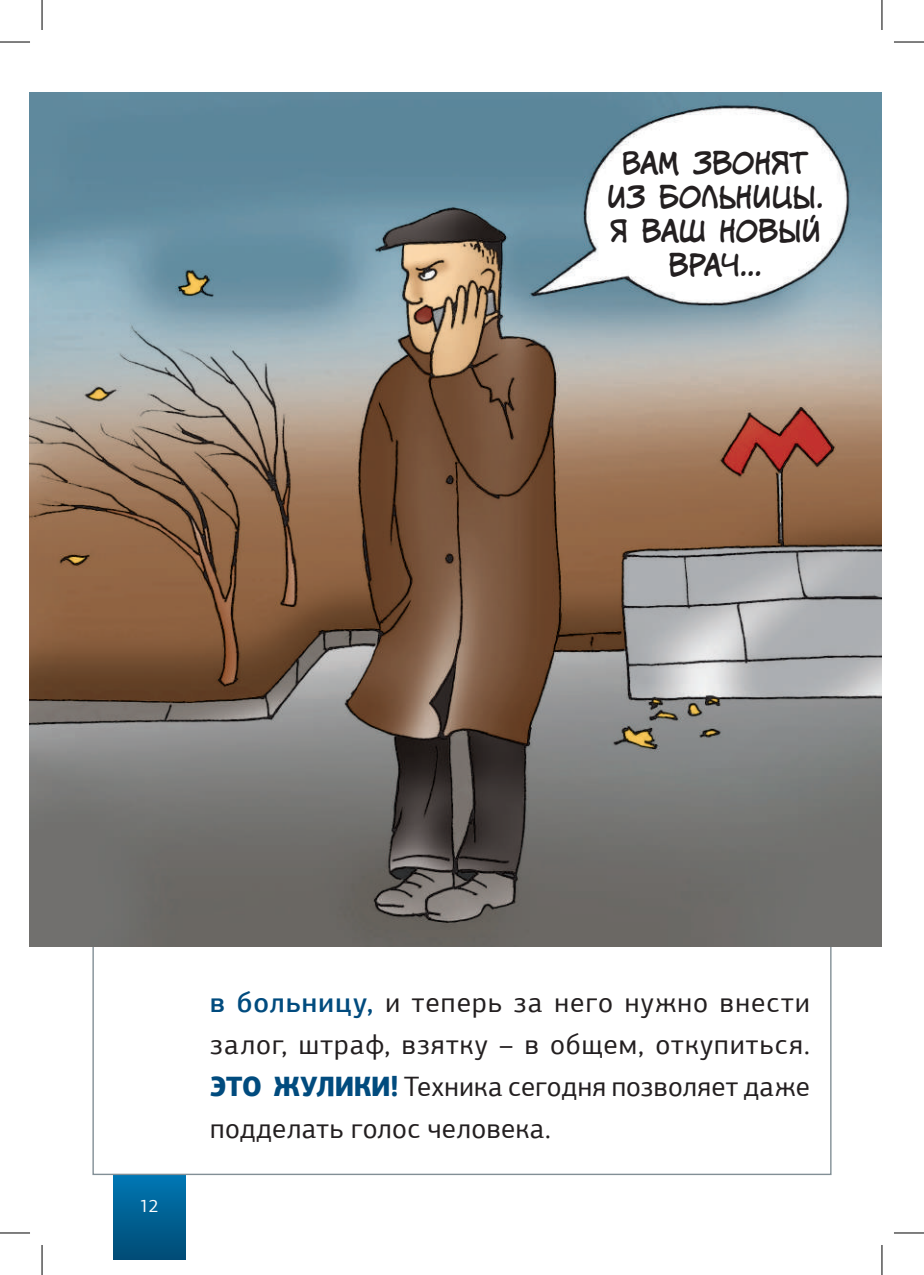
<style>
.page{position:relative;width:924px;height:1275px;background:#fff}
.page>*{position:absolute;margin:0;border:0;box-sizing:border-box;transform-origin:0 0}
.t1{font:28px/42px "PF Agora Sans Pro";letter-spacing:.01em;color:#231f20;text-align:justify}
.t2{font:28px/34px "BOM Gcom 002";letter-spacing:.01em;color:#231f20;text-align:center}
.t3{font:18px "PF Agora Sans Pro";color:#fff}
.s1{font-weight:500;color:#014b7e}
.s2{font-weight:900;color:#014b7e}
</style>
<div class="page">
<div style="left:113px;top:1174px;width:72px;height:85px;background:linear-gradient(to bottom,#0077b4,#004b74)"></div>
<img style="left:29px;top:92px;width:851px;height:855px">
<hr style="left:0;top:42px;width:30px;height:1px;background:#000">
<hr style="left:893px;top:42px;width:30px;height:1px;background:#000">
<hr style="left:0;top:1232px;width:30px;height:1px;background:#000">
<hr style="left:893px;top:1232px;width:30px;height:1px;background:#000">
<hr style="left:42px;top:0;width:1px;height:30px;background:#000">
<hr style="left:42px;top:1245px;width:1px;height:30px;background:#000">
<hr style="left:881px;top:0;width:1px;height:30px;background:#000">
<hr style="left:881px;top:1245px;width:1px;height:30px;background:#000">
<p class="t2" style="left:607px;top:146px;width:217px">Вам звонят из больницы.<br>Я ваш новый врач...</p>
<p class="t3" style="left:140px;top:1194px;width:21px">12</p>
<p class="t1" style="left:210px;top:982px;width:601px"><span class="s1">в больницу,</span> и теперь за него нужно внести залог, штраф, взятку – в общем, откупиться.<br><span class="s2">ЭТО ЖУЛИКИ!</span> Техника сегодня позволяет даже подделать голос человека.</p>
</div>
